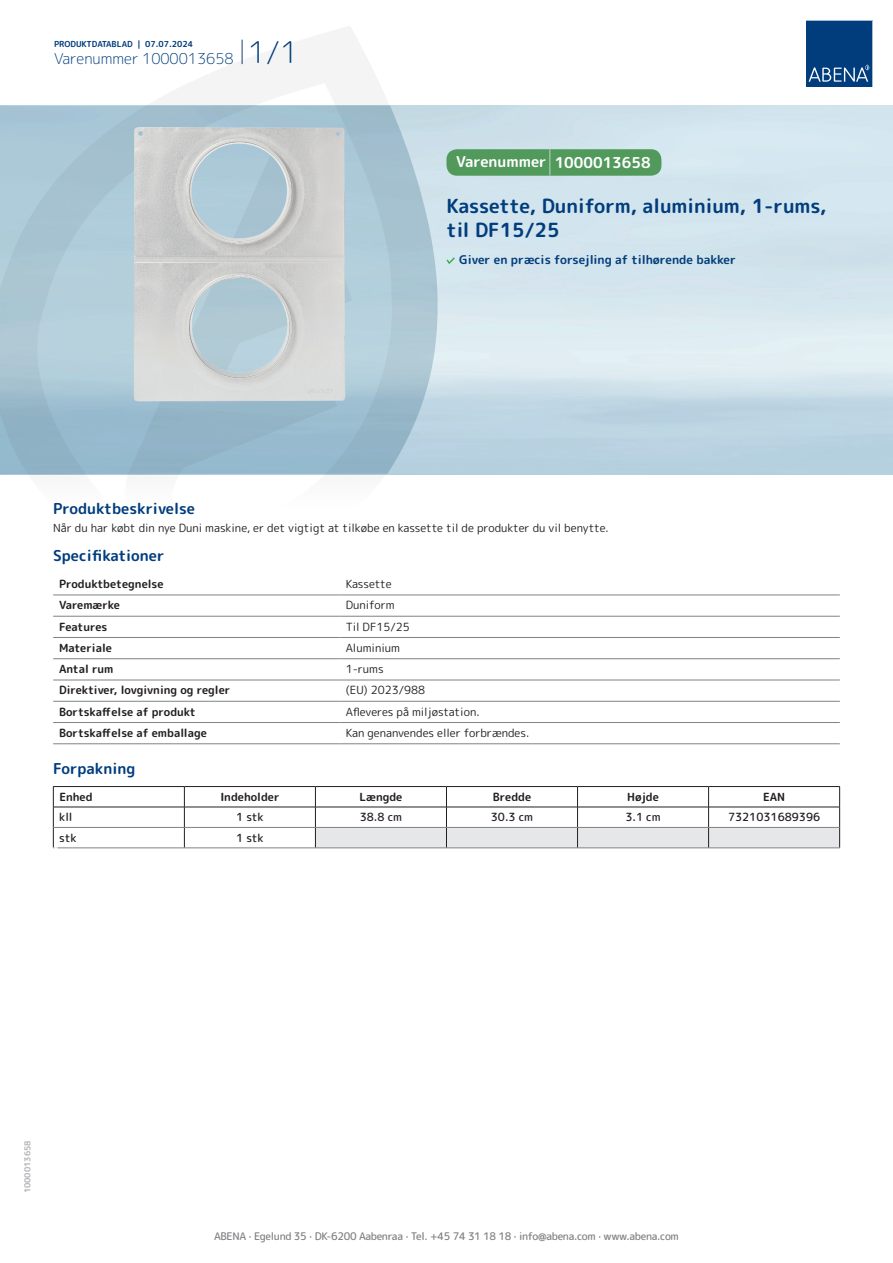
<style>
.page{position:relative;width:893px;height:1263px;background:#fff}
.page>*{position:absolute;margin:0;border:0;box-sizing:border-box;transform-origin:0 0}
.t1{font:700 19.5px/24px "Rounded Mplus 1 c";color:#013d7d}
.t2{font:700 15px "Rounded Mplus 1 c";color:#013d7d}
.t3{font:300 15px "Rounded Mplus 1 c";color:#013d7d}
.t4{font:700 15px "Rounded Mplus 1 c";color:#fff}
.t5{font:700 12px "Rounded Mplus 1 c";color:#013d7d}
.t6{font:11.25px "Rounded Mplus 1 c";color:#231f20}
.t7{font:700 11.25px "Rounded Mplus 1 c";color:#231f20}
.t8{font:500 11.25px "Rounded Mplus 1 c";color:#231f20}
.t9{font:500 10.5px "Rounded Mplus 1 c";letter-spacing:-.03em;color:#808285}
.t10{font:700 10.5px "Rounded Mplus 1 c";color:#fff}
.t11{font:700 8.25px "Rounded Mplus 1 c";color:#013d7d}
.t12{font:700 8.25px "Rounded Mplus 1 c";color:#b2b3b7}
.s1{font-size:30px}
.s2{font-size:25.5px}
</style>
<div class="page">
<svg style="left:0;top:26px;width:439px;height:569px"></svg>
<svg style="left:0;top:106px;width:438px;height:368px;background:#a6c4d3"></svg>
<svg style="left:242px;top:40px;width:1px;height:24px"></svg>
<svg style="left:806px;top:20px;width:67px;height:67px;background:#144b86"></svg>
<img style="left:133px;top:127px;width:212px;height:275px">
<hr style="left:53px;top:595px;width:287px;height:1px;background:#808285">
<hr style="left:340px;top:595px;width:500px;height:1px;background:#808285">
<hr style="left:53px;top:616px;width:287px;height:1px;background:#808285">
<hr style="left:340px;top:616px;width:500px;height:1px;background:#808285">
<hr style="left:53px;top:637px;width:287px;height:1px;background:#808285">
<hr style="left:340px;top:637px;width:500px;height:1px;background:#808285">
<hr style="left:53px;top:658px;width:287px;height:1px;background:#808285">
<hr style="left:340px;top:658px;width:500px;height:1px;background:#808285">
<hr style="left:53px;top:680px;width:287px;height:1px;background:#808285">
<hr style="left:340px;top:680px;width:500px;height:1px;background:#808285">
<hr style="left:53px;top:701px;width:287px;height:1px;background:#808285">
<hr style="left:340px;top:701px;width:500px;height:1px;background:#808285">
<hr style="left:53px;top:722px;width:287px;height:1px;background:#808285">
<hr style="left:340px;top:722px;width:500px;height:1px;background:#808285">
<hr style="left:53px;top:743px;width:287px;height:1px;background:#808285">
<hr style="left:340px;top:743px;width:500px;height:1px;background:#808285">
<hr style="left:53px;top:786px;width:131px;height:1px;background:#231f20">
<hr style="left:184px;top:786px;width:131px;height:1px;background:#231f20">
<hr style="left:315px;top:786px;width:131px;height:1px;background:#231f20">
<hr style="left:446px;top:786px;width:131px;height:1px;background:#231f20">
<hr style="left:577px;top:786px;width:132px;height:1px;background:#231f20">
<hr style="left:709px;top:786px;width:131px;height:1px;background:#231f20">
<hr style="left:53px;top:807px;width:131px;height:1px;background:#231f20">
<hr style="left:184px;top:807px;width:131px;height:1px;background:#231f20">
<svg style="left:53px;top:787px;width:1px;height:61px"></svg>
<svg style="left:184px;top:787px;width:1px;height:61px"></svg>
<svg style="left:315px;top:787px;width:525px;height:61px"></svg>
<hr style="left:54px;top:827px;width:130px;height:1px;background:#808285">
<hr style="left:184px;top:827px;width:131px;height:1px;background:#808285">
<hr style="left:315px;top:827px;width:131px;height:1px;background:#808285">
<hr style="left:446px;top:827px;width:131px;height:1px;background:#808285">
<hr style="left:577px;top:827px;width:132px;height:1px;background:#808285">
<hr style="left:709px;top:827px;width:130px;height:1px;background:#808285">
<hr style="left:53px;top:848px;width:131px;height:1px;background:#808285">
<hr style="left:184px;top:848px;width:131px;height:1px;background:#808285">
<hr style="left:315px;top:848px;width:131px;height:1px;background:#808285">
<hr style="left:446px;top:848px;width:131px;height:1px;background:#808285">
<hr style="left:577px;top:848px;width:132px;height:1px;background:#808285">
<hr style="left:709px;top:848px;width:131px;height:1px;background:#808285">
<svg style="left:446px;top:257px;width:9px;height:7px"></svg>
<div style="left:446px;top:149px;width:215px;height:27px;background:#52995c;border-radius:10px"></div>
<p class="t11" style="left:54px;top:38px;width:141px">PRODUKTDATABLAD | 07.07.2024</p>
<h2 class="t3" style="left:54px;top:48px;width:246px">Varenummer 1000013658 <span class="s1">1/1</span></h2>
<h2 class="t4" style="left:456px;top:152px;width:196px">Varenummer <span class="s2">|</span> 1000013658</h2>
<h1 class="t1" style="left:446px;top:194px;width:382px">Kassette, Duniform, aluminium, 1-rums, til DF15/25</h1>
<p class="t5" style="left:459px;top:251px;width:278px">Giver en præcis forsejling af tilhørende bakker</p>
<h2 class="t2" style="left:53px;top:498px;width:143px">Produktbeskrivelse</h2>
<p class="t6" style="left:53px;top:520px;width:557px">Når du har købt din nye Duni maskine, er det vigtigt at tilkøbe en kassette til de produkter du vil benytte.</p>
<h2 class="t2" style="left:53px;top:545px;width:113px">Specifikationer</h2>
<p class="t7" style="left:59px;top:576px;width:106px">Produktbetegnelse</p>
<p class="t6" style="left:346px;top:576px;width:47px">Kassette</p>
<p class="t7" style="left:59px;top:597px;width:62px">Varemærke</p>
<p class="t6" style="left:346px;top:597px;width:50px">Duniform</p>
<p class="t7" style="left:59px;top:618px;width:50px">Features</p>
<p class="t6" style="left:346px;top:618px;width:66px">Til DF15/25</p>
<p class="t7" style="left:59px;top:640px;width:54px">Materiale</p>
<p class="t6" style="left:346px;top:640px;width:56px">Aluminium</p>
<p class="t7" style="left:59px;top:661px;width:56px">Antal rum</p>
<p class="t6" style="left:346px;top:661px;width:40px">1-rums</p>
<p class="t7" style="left:59px;top:682px;width:173px">Direktiver, lovgivning og regler</p>
<p class="t6" style="left:346px;top:682px;width:81px">(EU) 2023/988</p>
<p class="t7" style="left:59px;top:704px;width:138px">Bortskaffelse af produkt</p>
<p class="t6" style="left:346px;top:704px;width:135px">Afleveres på miljøstation.</p>
<p class="t7" style="left:59px;top:725px;width:149px">Bortskaffelse af emballage</p>
<p class="t6" style="left:346px;top:725px;width:185px">Kan genanvendes eller forbrændes.</p>
<h2 class="t2" style="left:53px;top:758px;width:84px">Forpakning</h2>
<p class="t7" style="left:59px;top:789px;width:35px">Enhed</p>
<p class="t7" style="left:220px;top:789px;width:61px">Indeholder</p>
<p class="t7" style="left:359px;top:789px;width:44px">Længde</p>
<p class="t7" style="left:493px;top:789px;width:40px">Bredde</p>
<p class="t7" style="left:627px;top:789px;width:33px">Højde</p>
<p class="t7" style="left:763px;top:789px;width:24px">EAN</p>
<p class="t8" style="left:59px;top:809px;width:15px">kll</p>
<p class="t8" style="left:236px;top:809px;width:29px">1 stk</p>
<p class="t8" style="left:360px;top:809px;width:44px">38.8 cm</p>
<p class="t8" style="left:491px;top:809px;width:44px">30.3 cm</p>
<p class="t8" style="left:625px;top:809px;width:37px">3.1 cm</p>
<p class="t8" style="left:728px;top:809px;width:94px">7321031689396</p>
<p class="t8" style="left:59px;top:830px;width:19px">stk</p>
<p class="t8" style="left:236px;top:830px;width:29px">1 stk</p>
<p class="t10" style="left:53px;top:843px;width:7px">*</p>
<p class="t12" style="left:22px;top:1193px;width:54px;rotate:-90deg">1000013658</p>
<p class="t9" style="left:214px;top:1229px;width:466px">ABENA · Egelund 35 · DK-6200 Aabenraa · Tel. +45 74 31 18 18 · info@abena.com · www.abena.com</p>
</div>
